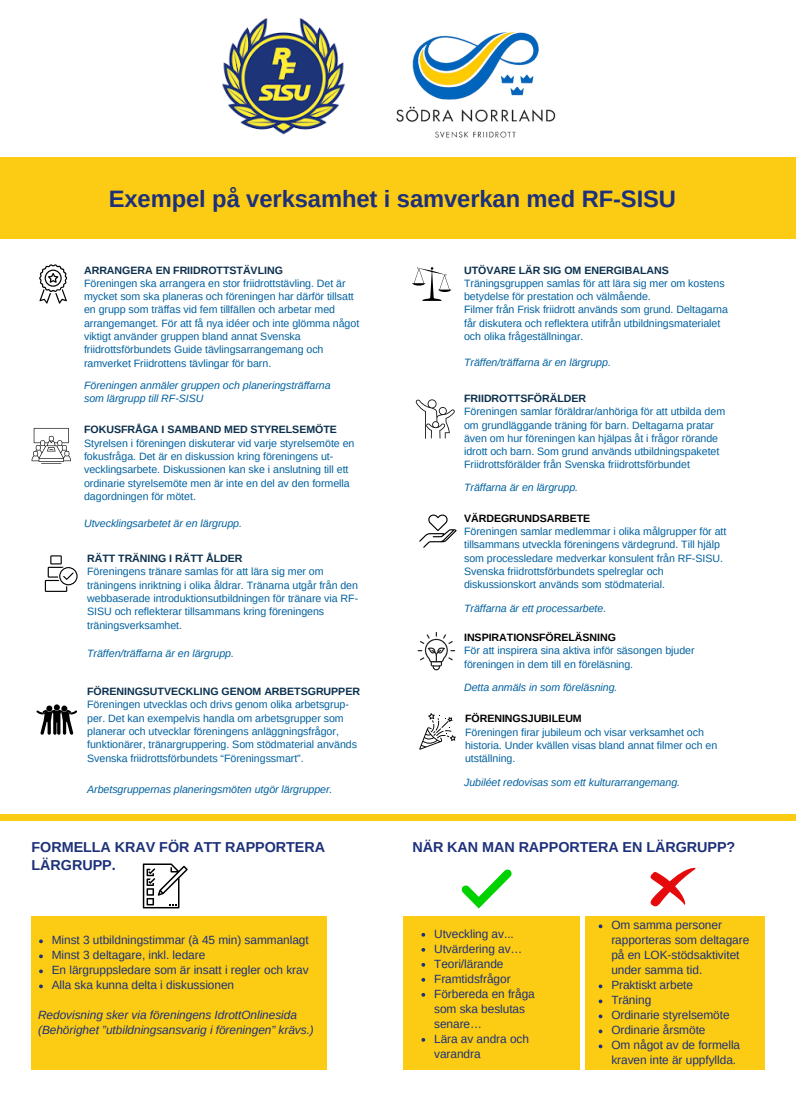
<style>
.page{position:relative;width:796px;height:1106px;background:#fff}
.page>*{position:absolute;margin:0;border:0;box-sizing:border-box;transform-origin:0 0}
.t1{font:700 23.75px "Arimo";letter-spacing:-.005em;color:#1d3079}
.t2{font:700 14.38px/17.8px "Arimo";letter-spacing:-.005em;color:#1d3079}
.t3{font:11.88px/15px "Arimo";letter-spacing:-.005em;color:#1d3079}
.t4{font:italic 11.88px/15px "Arimo";letter-spacing:-.005em;color:#1d3079}
.t5{font:10.62px/13.2px "Arimo";letter-spacing:-.005em;color:#0061a0}
.t6{font:italic 10.62px/13.2px "Arimo";letter-spacing:-.005em;color:#0061a0}
.t7{font:700 10.62px "Arimo";letter-spacing:-.005em;color:#0b304e}
.t8{font:700 10.62px "Arimo";letter-spacing:-.005em;color:#000}
.s1{font-weight:700;color:#0b304e}
</style>
<div class="page">
<img style="left:222px;top:19px;width:123px;height:116px">
<img style="left:396px;top:31px;width:160px;height:107px">
<div style="left:0;top:813px;width:796px;height:7px;background:#fccc15"></div>
<div style="left:0;top:157px;width:796px;height:82px;background:#fccc15"></div>
<svg style="left:39px;top:264px;width:28px;height:39px"></svg>
<svg style="left:412px;top:267px;width:39px;height:34px"></svg>
<svg style="left:32px;top:428px;width:39px;height:36px"></svg>
<svg style="left:416px;top:399px;width:39px;height:40px"></svg>
<svg style="left:419px;top:514px;width:38px;height:33px"></svg>
<svg style="left:418px;top:632px;width:37px;height:38px"></svg>
<svg style="left:37px;top:704px;width:40px;height:31px"></svg>
<svg style="left:419px;top:713px;width:37px;height:36px"></svg>
<svg style="left:45px;top:555px;width:33px;height:37px"></svg>
<div style="left:32px;top:916px;width:295px;height:153px;background:#fccc15"></div>
<svg style="left:143px;top:863px;width:45px;height:45px"></svg>
<div style="left:403px;top:916px;width:176px;height:153px;background:#fccc15"></div>
<svg style="left:461px;top:869px;width:51px;height:39px"></svg>
<div style="left:585px;top:916px;width:179px;height:153px;background:#fccc15"></div>
<svg style="left:650px;top:867px;width:46px;height:40px"></svg>
<svg style="left:39px;top:939px;width:4px;height:4px"></svg>
<svg style="left:39px;top:954px;width:4px;height:4px"></svg>
<svg style="left:39px;top:969px;width:4px;height:4px"></svg>
<svg style="left:39px;top:984px;width:4px;height:4px"></svg>
<svg style="left:421px;top:932px;width:4px;height:4px"></svg>
<svg style="left:421px;top:948px;width:4px;height:3px"></svg>
<svg style="left:421px;top:963px;width:4px;height:3px"></svg>
<svg style="left:421px;top:978px;width:4px;height:3px"></svg>
<svg style="left:421px;top:993px;width:4px;height:3px"></svg>
<svg style="left:421px;top:1038px;width:4px;height:3px"></svg>
<svg style="left:599px;top:924px;width:3px;height:4px"></svg>
<svg style="left:599px;top:984px;width:3px;height:4px"></svg>
<svg style="left:599px;top:999px;width:3px;height:4px"></svg>
<svg style="left:599px;top:1014px;width:3px;height:4px"></svg>
<svg style="left:599px;top:1029px;width:3px;height:4px"></svg>
<svg style="left:599px;top:1044px;width:3px;height:4px"></svg>
<h1 class="t1" style="left:109px;top:185px;width:569px">Exempel på verksamhet i samverkan med RF-SISU</h1>
<p class="t7" style="left:84px;top:264px;width:200px">ARRANGERA EN FRIIDROTTSTÄVLING</p>
<p class="t5" style="left:84px;top:276px;width:277px">Föreningen ska arrangera en stor friidrottstävling. Det är mycket som ska planeras och föreningen har därför tillsatt en grupp som träffas vid fem tillfällen och arbetar med arrangemanget. För att få nya idéer och inte glömma något viktigt använder gruppen bland annat Svenska friidrottsförbundets Guide tävlingsarrangemang och ramverket Friidrottens tävlingar för barn.</p>
<p class="t6" style="left:84px;top:379px;width:248px">Föreningen anmäler gruppen och planeringsträffarna som lärgrupp till RF-SISU</p>
<p class="t5" style="left:84px;top:423px;width:272px"><span class="s1">FOKUSFRÅGA I SAMBAND MED STYRELSEMÖTE </span>Styrelsen i föreningen diskuterar vid varje styrelsemöte en fokusfråga. Det är en diskussion kring föreningens ut&shy;vecklingsarbete. Diskussionen kan ske i anslutning till ett ordinarie styrelsemöte men är inte en del av den formella dagordningen för mötet.</p>
<p class="t6" style="left:84px;top:517px;width:160px">Utvecklingsarbetet är en lärgrupp.</p>
<p class="t7" style="left:87px;top:552px;width:157px">RÄTT TRÄNING I RÄTT ÅLDER</p>
<p class="t5" style="left:87px;top:565px;width:273px">Föreningens tränare samlas för att lära sig mer om träningens inriktning i olika åldrar. Tränarna utgår från den webbaserade introduktionsutbildningen för tränare via RF-SISU och reflekterar tillsammans kring föreningens träningsverksamhet.</p>
<p class="t6" style="left:87px;top:646px;width:148px">Träffen/träffarna är en lärgrupp.</p>
<p class="t5" style="left:87px;top:684px;width:274px"><span class="s1">FÖRENINGSUTVECKLING GENOM ARBETSGRUPPER </span>Föreningen utvecklas och drivs genom olika arbetsgrup&shy;per. Det kan exempelvis handla om arbetsgrupper som planerar och utvecklar föreningens anläggningsfrågor, funktionärer, tränargruppering. Som stödmaterial används Svenska friidrottsförbundets “Föreningssmart”.</p>
<p class="t6" style="left:87px;top:782px;width:247px">Arbetsgruppernas planeringsmöten utgör lärgrupper.</p>
<p class="t2" style="left:32px;top:837px;width:295px">FORMELLA KRAV FÖR ATT RAPPORTERA<br>LÄRGRUPP.</p>
<p class="t3" style="left:52px;top:932px;width:258px">Minst 3 utbildningstimmar (à 45 min) sammanlagt</p>
<p class="t3" style="left:52px;top:947px;width:155px">Minst 3 deltagare, inkl. ledare</p>
<p class="t3" style="left:52px;top:962px;width:258px">En lärgruppsledare som är insatt i regler och krav</p>
<p class="t3" style="left:52px;top:977px;width:184px">Alla ska kunna delta i diskussionen</p>
<p class="t4" style="left:38px;top:1007px;width:277px">Redovisning sker via föreningens IdrottOnlinesida (Behörighet ”utbildningsansvarig i föreningen” krävs.)</p>
<p class="t5" style="left:464px;top:263px;width:262px"><span class="s1">UTÖVARE LÄR SIG OM ENERGIBALANS<br></span>Träningsgruppen samlas för att lära sig mer om kostens betydelse för prestation och välmående.</p>
<p class="t5" style="left:464px;top:303px;width:265px">Filmer från Frisk friidrott används som grund. Deltagarna får diskutera och reflektera utifrån utbildningsmaterialet och olika frågeställningar.</p>
<p class="t6" style="left:464px;top:356px;width:148px">Träffen/träffarna är en lärgrupp.</p>
<p class="t7" style="left:464px;top:392px;width:124px">FRIIDROTTSFÖRÄLDER</p>
<p class="t5" style="left:464px;top:405px;width:263px">Föreningen samlar föräldrar/anhöriga för att utbilda dem om grundläggande träning för barn. Deltagarna pratar även om hur föreningen kan hjälpas åt i frågor rörande idrott och barn. Som grund används utbildningspaketet Friidrottsförälder från Svenska friidrottsförbundet</p>
<p class="t6" style="left:464px;top:480px;width:116px">Träffarna är en lärgrupp.</p>
<p class="t8" style="left:464px;top:512px;width:128px">VÄRDEGRUNDSARBETE</p>
<p class="t5" style="left:464px;top:524px;width:264px">Föreningen samlar medlemmar i olika målgrupper för att tillsammans utveckla föreningens värdegrund. Till hjälp som processledare medverkar konsulent från RF-SISU.<br>Svenska friidrottsförbundets spelreglar och diskussionskort används som stödmaterial.</p>
<p class="t6" style="left:464px;top:601px;width:144px">Träffarna är ett processarbete.</p>
<p class="t8" style="left:464px;top:631px;width:153px">INSPIRATIONSFÖRELÄSNING</p>
<p class="t5" style="left:464px;top:644px;width:232px">För att inspirera sina aktiva inför säsongen bjuder</p>
<p class="t5" style="left:464px;top:657px;width:171px">föreningen in dem till en föreläsning.</p>
<p class="t6" style="left:464px;top:681px;width:155px">Detta anmäls in som föreläsning.</p>
<p class="t8" style="left:465px;top:712px;width:118px">FÖRENINGSJUBILEUM</p>
<p class="t5" style="left:465px;top:725px;width:254px">Föreningen firar jubileum och visar verksamhet och historia. Under kvällen visas bland annat filmer och en utställning.</p>
<p class="t6" style="left:464px;top:775px;width:218px">Jubiléet redovisas som ett kulturarrangemang.</p>
<p class="t2" style="left:412px;top:838px;width:324px">NÄR KAN MAN RAPPORTERA EN LÄRGRUPP?</p>
<p class="t3" style="left:434px;top:925px;width:81px">Utveckling av...</p>
<p class="t3" style="left:434px;top:940px;width:90px">Utvärdering av…</p>
<p class="t3" style="left:434px;top:955px;width:71px">Teori/lärande</p>
<h2 class="t3" style="left:434px;top:970px;width:78px">Framtidsfrågor</h2>
<p class="t3" style="left:434px;top:985px;width:102px">Förbereda en fråga som ska beslutas senare…</p>
<p class="t3" style="left:434px;top:1030px;width:96px">Lära av andra och varandra</p>
<p class="t3" style="left:611px;top:917px;width:140px">Om samma personer rapporteras som deltagare på en LOK-stödsaktivitet under samma tid.</p>
<p class="t3" style="left:611px;top:977px;width:83px">Praktiskt arbete</p>
<h3 class="t3" style="left:611px;top:992px;width:41px">Träning</h3>
<h2 class="t3" style="left:611px;top:1007px;width:120px">Ordinarie styrelsemöte</h2>
<p class="t3" style="left:611px;top:1022px;width:96px">Ordinarie årsmöte</p>
<p class="t3" style="left:611px;top:1037px;width:130px">Om något av de formella kraven inte är uppfyllda.</p>
</div>
